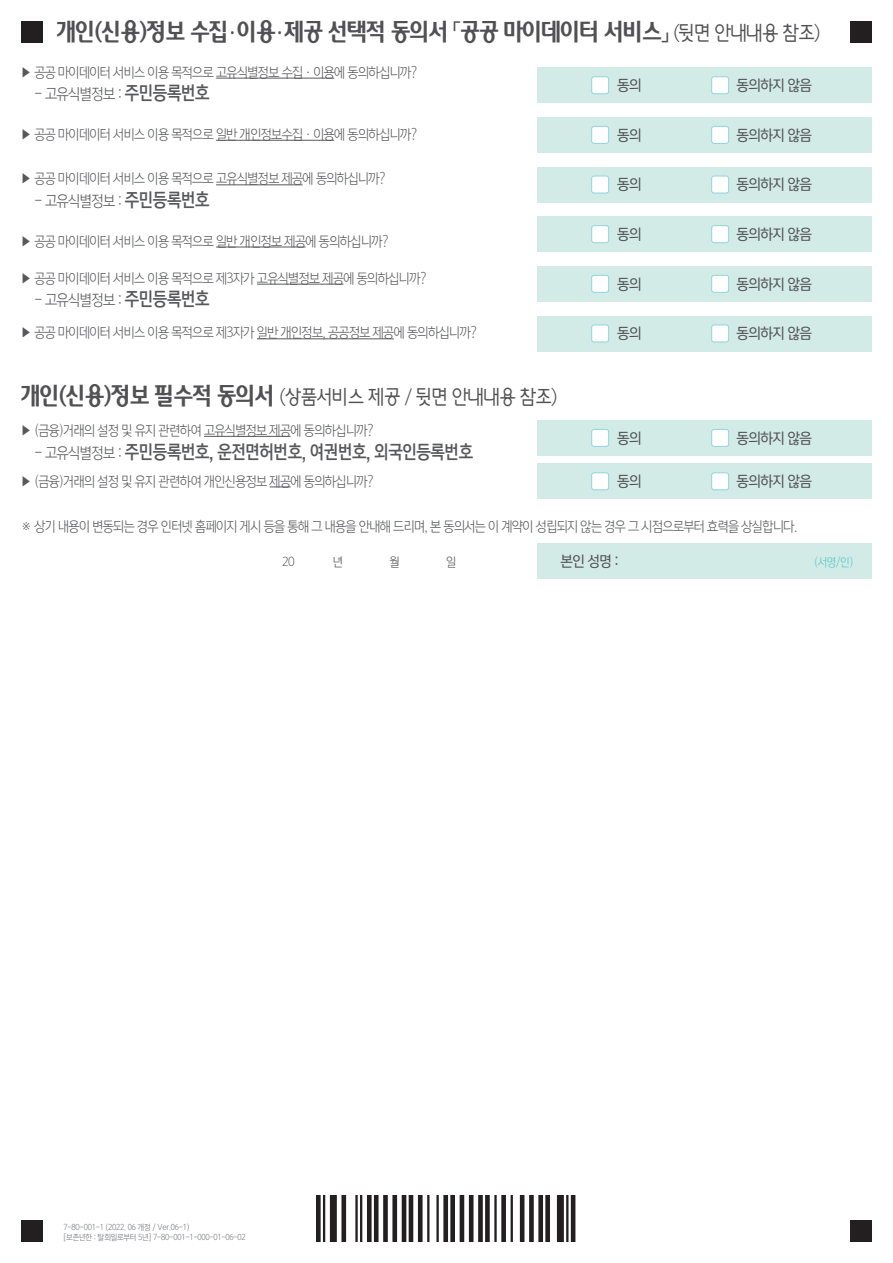
<style>
.page{position:relative;width:893px;height:1263px;background:#fff}
.page>*{position:absolute;margin:0;border:0;box-sizing:border-box;transform-origin:0 0}
.t1{font:24px "Hana B";letter-spacing:-.05em;color:#515153;scale:.93 1}
.t2{font:19.95px "Hana L";letter-spacing:-.05em;color:#515153;scale:.93 1}
.t3{font:18px "Hana Gothic Pro 775";letter-spacing:-.03em;color:#57585a;scale:.85 1}
.t4{font:15px "Hana Gothic Pro 735";letter-spacing:-.05em;color:#57585a;scale:.9 1}
.t5{font:14.4px "Hana Gothic Pro 755";letter-spacing:-.05em;color:#515153;scale:.94 1}
.t6{font:13.5px "Hana Gothic Pro 735";letter-spacing:-.05em;color:#57585a;scale:.9 1}
.t7{font:12px "Hana Gothic Pro 735";color:#515153;scale:.94 1}
.t8{font:11.25px "Hana Gothic Pro 735";color:#56c4c8;scale:.94 1}
.t9{font:7.8px/10.5px "Hana Gothic Pro 745";letter-spacing:-.03em;color:#808285;scale:.92 1}
.s1{font-family:"Myriad Pro"}
.s2{font-family:"Hana L";font-size:19.95px}
.s3{font-family:"Hana Gothic Pro 775";font-size:18px}
.s4{font-family:"Hana B";font-size:24px}
.s5{font-family:"Hana Gothic Pro 735";font-size:15px}
</style>
<div class="page">
<div style="left:850px;top:21px;width:22px;height:22px;background:#231f20"></div>
<div style="left:21px;top:21px;width:22px;height:22px;background:#231f20"></div>
<div style="left:21px;top:1220px;width:22px;height:22px;background:#231f20"></div>
<div style="left:850px;top:1220px;width:22px;height:22px;background:#231f20"></div>
<hr style="left:216px;top:78px;width:118px;height:1px;background:#57585a">
<hr style="left:216px;top:140px;width:118px;height:1px;background:#57585a">
<hr style="left:216px;top:184px;width:87px;height:1px;background:#57585a">
<hr style="left:216px;top:247px;width:66px;height:1px;background:#57585a">
<svg style="left:282px;top:247px;width:24px;height:1px"></svg>
<hr style="left:257px;top:284px;width:63px;height:1px;background:#57585a">
<svg style="left:320px;top:284px;width:23px;height:1px"></svg>
<hr style="left:257px;top:338px;width:71px;height:1px;background:#57585a">
<hr style="left:328px;top:338px;width:42px;height:1px;background:#57585a">
<svg style="left:370px;top:338px;width:24px;height:1px"></svg>
<hr style="left:204px;top:436px;width:87px;height:1px;background:#57585a">
<svg style="left:270px;top:487px;width:21px;height:1px"></svg>
<div style="left:537px;top:68px;width:335px;height:35px;background:#d2ebe6"></div>
<div style="left:592px;top:77px;width:17px;height:17px;background:#fff;border-radius:3px"></div>
<div style="left:591px;top:77px;width:18px;height:17px;border:1px solid #90d5de;border-radius:3px"></div>
<div style="left:712px;top:77px;width:17px;height:17px;background:#fff;border-radius:3px"></div>
<div style="left:711px;top:77px;width:18px;height:17px;border:1px solid #90d5de;border-radius:3px"></div>
<div style="left:537px;top:117px;width:335px;height:35px;background:#d2ebe6"></div>
<div style="left:592px;top:126px;width:17px;height:17px;background:#fff;border-radius:3px"></div>
<div style="left:591px;top:126px;width:18px;height:18px;border:1px solid #90d5de;border-radius:3px"></div>
<div style="left:712px;top:126px;width:17px;height:17px;background:#fff;border-radius:3px"></div>
<div style="left:711px;top:126px;width:18px;height:18px;border:1px solid #90d5de;border-radius:3px"></div>
<div style="left:537px;top:167px;width:335px;height:35px;background:#d2ebe6"></div>
<div style="left:592px;top:176px;width:17px;height:17px;background:#fff;border-radius:3px"></div>
<div style="left:591px;top:176px;width:18px;height:17px;border:1px solid #90d5de;border-radius:3px"></div>
<div style="left:712px;top:176px;width:17px;height:17px;background:#fff;border-radius:3px"></div>
<div style="left:711px;top:176px;width:18px;height:17px;border:1px solid #90d5de;border-radius:3px"></div>
<div style="left:537px;top:217px;width:335px;height:35px;background:#d2ebe6"></div>
<div style="left:592px;top:226px;width:17px;height:17px;background:#fff;border-radius:3px"></div>
<div style="left:591px;top:225px;width:18px;height:18px;border:1px solid #90d5de;border-radius:3px"></div>
<div style="left:712px;top:226px;width:17px;height:17px;background:#fff;border-radius:3px"></div>
<div style="left:711px;top:225px;width:18px;height:18px;border:1px solid #90d5de;border-radius:3px"></div>
<div style="left:537px;top:266px;width:335px;height:35px;background:#d2ebe6"></div>
<div style="left:592px;top:275px;width:17px;height:17px;background:#fff;border-radius:3px"></div>
<div style="left:591px;top:275px;width:18px;height:18px;border:1px solid #90d5de;border-radius:3px"></div>
<div style="left:712px;top:275px;width:17px;height:17px;background:#fff;border-radius:3px"></div>
<div style="left:711px;top:275px;width:18px;height:18px;border:1px solid #90d5de;border-radius:3px"></div>
<div style="left:537px;top:316px;width:335px;height:35px;background:#d2ebe6"></div>
<div style="left:592px;top:325px;width:17px;height:17px;background:#fff;border-radius:3px"></div>
<div style="left:591px;top:325px;width:18px;height:17px;border:1px solid #90d5de;border-radius:3px"></div>
<div style="left:712px;top:325px;width:17px;height:17px;background:#fff;border-radius:3px"></div>
<div style="left:711px;top:325px;width:18px;height:17px;border:1px solid #90d5de;border-radius:3px"></div>
<div style="left:537px;top:543px;width:334px;height:35px;background:#d2ebe6"></div>
<div style="left:537px;top:420px;width:335px;height:35px;background:#d2ebe6"></div>
<div style="left:537px;top:464px;width:335px;height:35px;background:#d2ebe6"></div>
<div style="left:592px;top:429px;width:17px;height:17px;background:#fff;border-radius:3px"></div>
<div style="left:591px;top:429px;width:18px;height:18px;border:1px solid #90d5de;border-radius:3px"></div>
<div style="left:712px;top:429px;width:17px;height:17px;background:#fff;border-radius:3px"></div>
<div style="left:711px;top:429px;width:18px;height:18px;border:1px solid #90d5de;border-radius:3px"></div>
<div style="left:592px;top:473px;width:17px;height:17px;background:#fff;border-radius:3px"></div>
<div style="left:591px;top:473px;width:18px;height:17px;border:1px solid #90d5de;border-radius:3px"></div>
<div style="left:712px;top:473px;width:17px;height:17px;background:#fff;border-radius:3px"></div>
<div style="left:711px;top:473px;width:18px;height:17px;border:1px solid #90d5de;border-radius:3px"></div>
<img style="left:317px;top:1196px;width:259px;height:46px">
<h1 class="t1" style="left:57px;top:15px;width:823px">개인(신용)정보 수집<span class="s1">∙</span> 이용<span class="s1">∙</span> 제공 선택적 동의서 「공공 마이데이터 서비스」 <span class="s2">(뒷면 안내내용 참조)</span></h1>
<p class="t6" style="left:21px;top:64px;width:442px">▶ 공공 마이데이터 서비스 이용 목적으로 고유식별정보 수집 · 이용에 동의하십니까?</p>
<p class="t4" style="left:35px;top:85px;width:196px">- 고유식별정보 : <span class="s3">주민등록번호</span></p>
<p class="t6" style="left:21px;top:126px;width:442px">▶ 공공 마이데이터 서비스 이용 목적으로 일반 개인정보수집 · 이용에 동의하십니까?</p>
<p class="t6" style="left:21px;top:170px;width:407px">▶ 공공 마이데이터 서비스 이용 목적으로 고유식별정보 제공에 동의하십니까?</p>
<p class="t4" style="left:35px;top:191px;width:196px">- 고유식별정보 : <span class="s3">주민등록번호</span></p>
<p class="t6" style="left:21px;top:233px;width:410px">▶ 공공 마이데이터 서비스 이용 목적으로 일반 개인정보 제공에 동의하십니까?</p>
<p class="t6" style="left:21px;top:270px;width:452px">▶ 공공 마이데이터 서비스 이용 목적으로 제3자가 고유식별정보 제공에 동의하십니까?</p>
<p class="t4" style="left:35px;top:291px;width:196px">- 고유식별정보 : <span class="s3">주민등록번호</span></p>
<p class="t6" style="left:21px;top:324px;width:508px">▶ 공공 마이데이터 서비스 이용 목적으로 제3자가 일반 개인정보, 공공정보 제공에 동의하십니까?</p>
<p class="t5" style="left:617px;top:76px;width:27px">동의</p>
<p class="t5" style="left:737px;top:76px;width:82px">동의하지 않음</p>
<p class="t5" style="left:617px;top:125px;width:27px">동의</p>
<p class="t5" style="left:737px;top:125px;width:82px">동의하지 않음</p>
<p class="t5" style="left:617px;top:175px;width:27px">동의</p>
<p class="t5" style="left:737px;top:175px;width:82px">동의하지 않음</p>
<p class="t5" style="left:617px;top:225px;width:27px">동의</p>
<p class="t5" style="left:737px;top:225px;width:82px">동의하지 않음</p>
<p class="t5" style="left:617px;top:274px;width:27px">동의</p>
<p class="t5" style="left:737px;top:274px;width:82px">동의하지 않음</p>
<p class="t5" style="left:617px;top:324px;width:27px">동의</p>
<p class="t5" style="left:737px;top:324px;width:82px">동의하지 않음</p>
<h2 class="t2" style="left:21px;top:383px;width:579px"><span class="s4">개인(신용)정보 필수적 동의서</span> (상품서비스 제공 / 뒷면 안내내용 참조)</h2>
<p class="t6" style="left:21px;top:422px;width:393px">▶ (금융)거래의 설정 및 유지 관련하여 고유식별정보 제공에 동의하십니까?</p>
<h3 class="t3" style="left:35px;top:439px;width:517px"><span class="s5">- 고유식별정보 :</span> 주민등록번호, 운전면허번호, 여권번호, 외국인등록번호</h3>
<p class="t6" style="left:21px;top:472px;width:393px">▶ (금융)거래의 설정 및 유지 관련하여 개인신용정보 제공에 동의하십니까?</p>
<p class="t6" style="left:21px;top:518px;width:864px">※ 상기 내용이 변동되는 경우 인터넷 홈페이지 게시 등을 통해 그 내용을 안내해 드리며, 본 동의서는 이 계약이 성립되지 않는 경우 그 시점으로부터 효력을 상실합니다.</p>
<p class="t5" style="left:617px;top:428px;width:27px">동의</p>
<p class="t5" style="left:737px;top:428px;width:82px">동의하지 않음</p>
<p class="t5" style="left:617px;top:472px;width:27px">동의</p>
<p class="t5" style="left:737px;top:472px;width:82px">동의하지 않음</p>
<p class="t7" style="left:282px;top:554px;width:15px">20</p>
<p class="t7" style="left:333px;top:554px;width:12px">년</p>
<p class="t7" style="left:390px;top:554px;width:12px">월</p>
<p class="t7" style="left:446px;top:554px;width:12px">일</p>
<p class="t5" style="left:560px;top:552px;width:64px">본인 성명 :</p>
<p class="t8" style="left:814px;top:555px;width:43px">(서명/인)</p>
<p class="t9" style="left:64px;top:1222px;width:200px">7-80-001-1 (2022. 06 개정 / Ver.06-1)<br>[보존년한 : 탈회일로부터 5년] 7-80-001-1-000-01-06-02</p>
</div>
